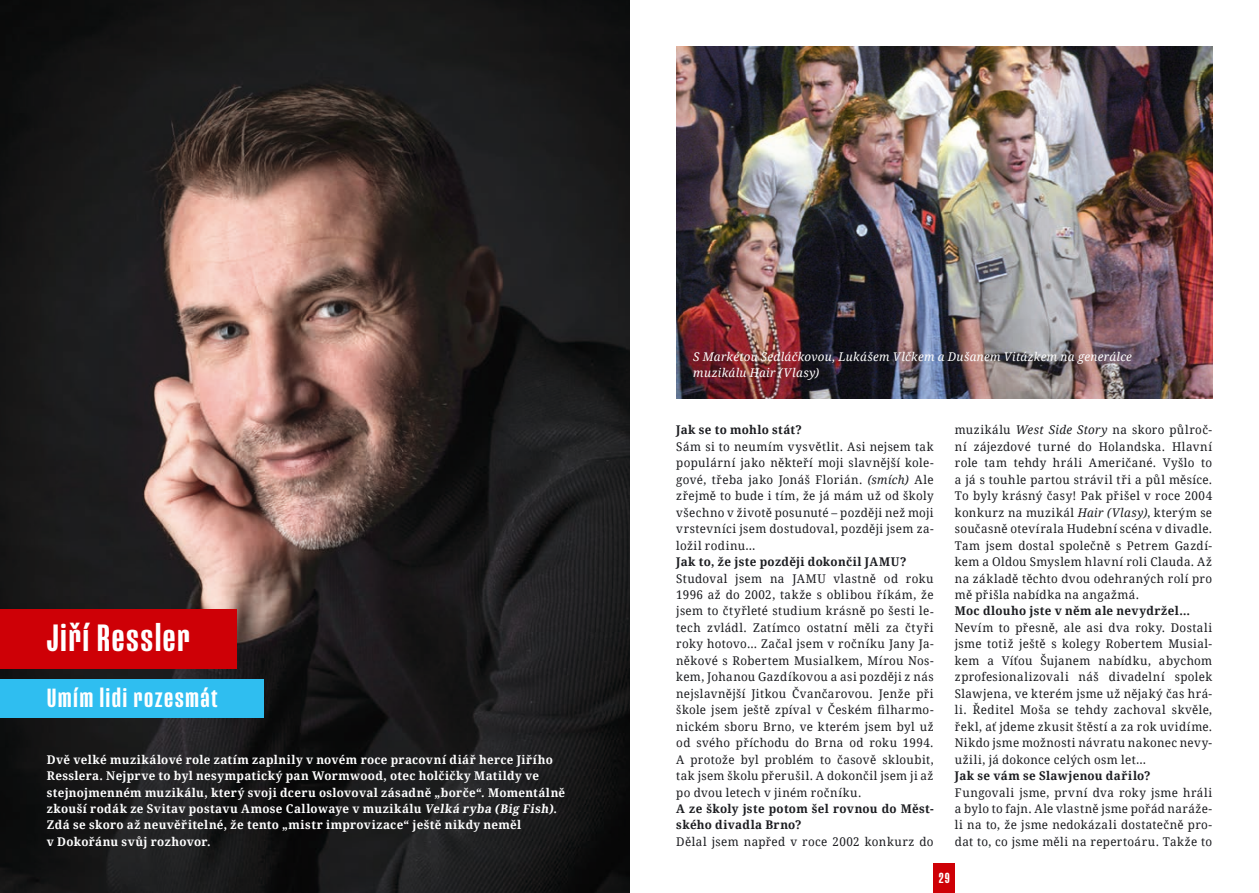
<style>
.page{position:relative;width:1259px;height:893px;background:#fff}
.page>*{position:absolute;margin:0;border:0;box-sizing:border-box;transform-origin:0 0}
.t1{font:500 39px "Mongoose";letter-spacing:.03em;color:#fff;scale:1.09 1}
.t2{font:500 27px "Mongoose";letter-spacing:.045em;color:#fff;scale:1.13 1}
.t3{font:500 15px "Mongoose";color:#fff;scale:1.1 1}
.t4{font:12px/16.5px "Droid Serif";letter-spacing:.03em;color:#1b1c20;text-align:justify}
.t5{font:700 12px/16.5px "Droid Serif";letter-spacing:.03em;color:#fff}
.t6{font:700 12px/16.5px "Droid Serif";letter-spacing:.03em;color:#1b1c20}
.t7{font:italic 12px/16.5px "Droid Serif";letter-spacing:.025em;color:#fff}
.s1{font-style:italic}
</style>
<div class="page">
<img style="left:0;top:0;width:629px;height:893px">
<div style="left:0;top:679px;width:264px;height:39px;background:#2fbef0"></div>
<div style="left:0;top:609px;width:236px;height:60px;background:#ce0006"></div>
<img style="left:676px;top:47px;width:536px;height:352px">
<div style="left:933px;top:863px;width:22px;height:30px;background:#ce0006"></div>
<h1 class="t1" style="left:47px;top:616px;width:133px">Jiří Ressler</h1>
<h2 class="t2" style="left:47px;top:683px;width:153px">Umím lidi rozesmát</h2>
<p class="t5" style="left:47px;top:751px;width:520px">Dvě velké muzikálové role zatím zaplnily v novém roce pracovní diář herce Jiřího Resslera. Nejprve to byl nesympatický pan Wormwood, otec holčičky Matildy ve stejnojmenném muzikálu, který svoji dceru oslovoval zásadně „borče“. Momentálně zkouší rodák ze Svitav postavu Amose Callowaye v muzikálu Velká ryba (Big Fish).<br>Zdá se skoro až neuvěřitelné, že tento „mistr improvizace“ ještě nikdy neměl<br>v Dokořánu svůj rozhovor.</p>
<p class="t7" style="left:693px;top:348px;width:440px">S Markétou Sedláčkovou, Lukášem Vlčkem a Dušanem Vitázkem na generálce muzikálu Hair (Vlasy)</p>
<p class="t6" style="left:676px;top:422px;width:127px">Jak se to mohlo stát?</p>
<p class="t4" style="left:676px;top:438px;width:259px">Sám si to neumím vysvětlit. Asi nejsem tak populární jako někteří moji slavnější kole&shy;gové, třeba jako Jonáš Florián. <span class="s1">(smích)</span> Ale zřejmě to bude i tím, že já mám už od školy všechno v životě posunuté – později než moji vrstevníci jsem dostudoval, později jsem za&shy;ložil rodinu…</p>
<p class="t6" style="left:676px;top:553px;width:232px">Jak to, že jste později dokončil JAMU?</p>
<p class="t4" style="left:676px;top:570px;width:259px">Studoval jsem na JAMU vlastně od roku 1996 až do 2002, takže s oblibou říkám, že jsem to čtyřleté studium krásně po šesti le&shy;tech zvládl. Zatímco ostatní měli za čtyři roky hotovo... Začal jsem v ročníku Jany Ja&shy;někové s Robertem Musialkem, Mírou Nos&shy;kem, Johanou Gazdíkovou a asi později z nás nejslavnější Jitkou Čvančarovou. Jenže při škole jsem ještě zpíval v Českém filharmo&shy;nickém sboru Brno, ve kterém jsem byl už od svého příchodu do Brna od roku 1994.<br>A protože byl problém to časově skloubit, tak jsem školu přerušil. A dokončil jsem ji až po dvou letech v jiném ročníku.</p>
<p class="t6" style="left:676px;top:800px;width:259px">A ze školy jste potom šel rovnou do Měst&shy;ského divadla Brno?</p>
<p class="t4" style="left:676px;top:833px;width:259px">Dělal jsem napřed v roce 2002 konkurz do</p>
<p class="t4" style="left:955px;top:422px;width:259px">muzikálu <span class="s1">West Side Story</span> na skoro půlroč&shy;ní zájezdové turné do Holandska. Hlavní role tam tehdy hráli Američané. Vyšlo to a já s touhle partou strávil tři a půl měsíce.<br>To byly krásný časy! Pak přišel v roce 2004 konkurz na muzikál <span class="s1">Hair (Vlasy)</span>, kterým se současně otevírala Hudební scéna v divadle.<br>Tam jsem dostal společně s Petrem Gazdí&shy;kem a Oldou Smyslem hlavní roli Clauda. Až na základě těchto dvou odehraných rolí pro mě přišla nabídka na angažmá.</p>
<p class="t6" style="left:955px;top:603px;width:237px">Moc dlouho jste v něm ale nevydržel…</p>
<p class="t4" style="left:955px;top:619px;width:259px">Nevím to přesně, ale asi dva roky. Dostali jsme totiž ještě s kolegy Robertem Musial&shy;kem a Víťou Šujanem nabídku, abychom zprofesionalizovali náš divadelní spolek Slawjena, ve kterém jsme už nějaký čas hrá&shy;li. Ředitel Moša se tehdy zachoval skvěle, řekl, ať jdeme zkusit štěstí a za rok uvidíme.<br>Nikdo jsme možnosti návratu nakonec nevy&shy;užili, já dokonce celých osm let…</p>
<p class="t6" style="left:955px;top:767px;width:197px">Jak se vám se Slawjenou dařilo?</p>
<p class="t4" style="left:955px;top:784px;width:259px">Fungovali jsme, první dva roky jsme hráli a bylo to fajn. Ale vlastně jsme pořád naráže&shy;li na to, že jsme nedokázali dostatečně pro&shy;dat to, co jsme měli na repertoáru. Takže to</p>
<p class="t3" style="left:939px;top:869px;width:11px">29</p>
</div>
